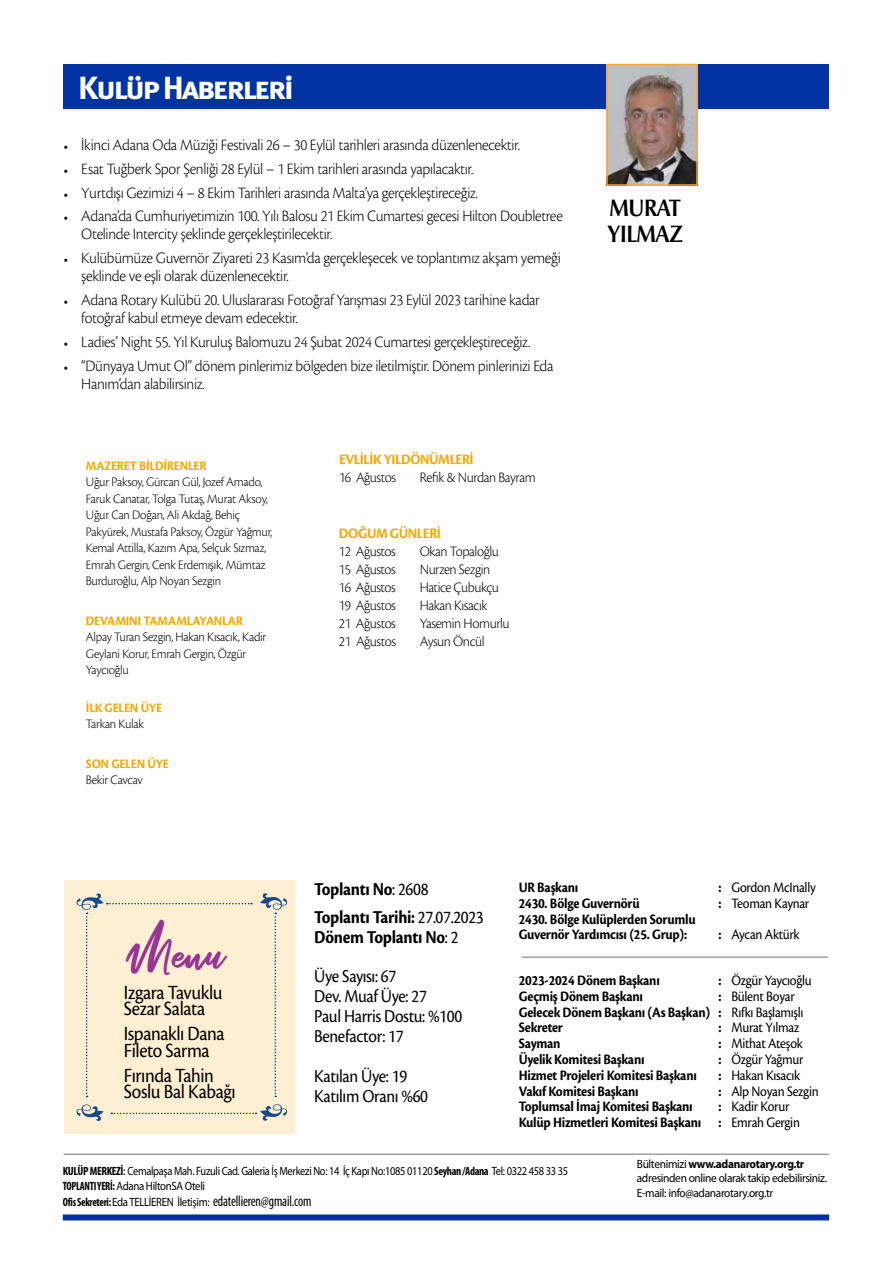
<style>
.page{position:relative;width:893px;height:1263px;background:#fff}
.page>*{position:absolute;margin:0;border:0;box-sizing:border-box;transform-origin:0 0}
.t1{font:46.65px "Renata";color:#973594}
.t2{font:32.1px "Meta Plus Bold Caps Tr";letter-spacing:-.08em;color:#fff;scale:1.05 1}
.t3{font:700 24px/25.5px "Optima Nova LT Pro";letter-spacing:-.02em;color:#000;scale:.89 1}
.t4{font:21px/16.5px "Cronos Pro";letter-spacing:-.02em;color:#000;scale:.9 1}
.t5{font:18.9px/19.8px "Cronos Pro";letter-spacing:-.02em;color:#000;scale:.9 1}
.t6{font:700 18.9px/28.3px "Cronos Pro";letter-spacing:-.015em;color:#000;scale:.9 1}
.t7{font:300 16.5px/18px "Cronos Pro";letter-spacing:-.02em;color:#000;scale:.95 1}
.t8{font:700 15px/15.8px "Cronos Pro";letter-spacing:-.02em;color:#000;scale:.9 1}
.t9{font:300 15px "Cronos Pro";letter-spacing:-.03em;color:#000;scale:.95 1}
.t10{font:15px "Cronos Pro";letter-spacing:-.02em;color:#000;scale:.9 1}
.t11{font:condensed 15px "Myriad Pro";letter-spacing:-.01em;color:#000;scale:.9 1}
.t12{font:700 15px "Cronos Pro";letter-spacing:-.03em;color:#f5a800;scale:.95 1}
.t13{font:300 13.5px/16.5px "Cronos Pro";letter-spacing:-.02em;color:#000;scale:.95 1}
.t14{font:700 13.5px "Cronos Pro";letter-spacing:-.02em;color:#f5a800;scale:.95 1}
.t15{font:12px/14.4px "Myriad Pro";letter-spacing:-.03em;color:#000}
.t16{font:12px/14.4px "Myriad Pro";letter-spacing:-.03em;color:#000;scale:.95 1}
.s1{font-weight:700;font-size:12px}
.s2{font-weight:400}
.s3{font-weight:700}
.s4{font-weight:700;font-stretch:condensed}
.s5{font-stretch:normal;font-size:12px}
</style>
<div class="page">
<div style="left:64px;top:64px;width:765px;height:44px;background:#0033a1"></div>
<img style="left:609px;top:67px;width:86px;height:116px">
<div style="left:606px;top:64px;width:92px;height:122px;border:2px solid #faa62f"></div>
<div style="left:63px;top:1214px;width:766px;height:6px;background:#0033a1"></div>
<hr style="left:64px;top:1154px;width:765px;height:1px;background:#000">
<hr style="left:522px;top:957px;width:306px;height:1px;background:#000">
<div style="left:64px;top:880px;width:230px;height:253px;background:#fdefd2"></div>
<svg style="left:77px;top:1104px;width:27px;height:17px"></svg>
<svg style="left:77px;top:893px;width:175px;height:204px"></svg>
<svg style="left:260px;top:893px;width:27px;height:204px"></svg>
<svg style="left:111px;top:1104px;width:176px;height:17px"></svg>
<h2 class="t2" style="left:78px;top:69px;width:207px">Kulüp Haberleri</h2>
<p class="t7" style="left:64px;top:136px;width:482px"><span class="s1">•</span> İkinci Adana Oda Müziği Festivali 26 – 30 Eylül tarihleri arasında düzenlenecektir.</p>
<p class="t7" style="left:64px;top:160px;width:433px"><span class="s1">•</span> Esat Tuğberk Spor Şenliği 28 Eylül – 1 Ekim tarihleri arasında yapılacaktır.</p>
<p class="t7" style="left:64px;top:183px;width:438px"><span class="s1">•</span> Yurtdışı Gezimizi 4 – 8 Ekim Tarihleri arasında Malta’ya gerçekleştireceğiz.</p>
<p class="t7" style="left:81px;top:207px;width:508px;text-indent:-18px"><span class="s1">•</span> Adana’da Cumhuriyetimizin 100. Yılı Balosu 21 Ekim Cumartesi gecesi Hilton Doubletree<br>Otelinde Intercity şeklinde gerçekleştirilecektir.</p>
<p class="t7" style="left:81px;top:249px;width:506px;text-indent:-18px"><span class="s1">•</span> Kulübümüze Guvernör Ziyareti 23 Kasım’da gerçekleşecek ve toplantımız akşam yemeği şeklinde ve eşli olarak düzenlenecektir.</p>
<p class="t7" style="left:81px;top:291px;width:484px;text-indent:-18px"><span class="s1">•</span> Adana Rotary Kulübü 20. Uluslararası Fotoğraf Yarışması 23 Eylül 2023 tarihine kadar fotoğraf kabul etmeye devam edecektir.</p>
<p class="t7" style="left:64px;top:333px;width:493px"><span class="s1">•</span> Ladies’ Night 55. Yıl Kuruluş Balomuzu 24 Şubat 2024 Cumartesi gerçekleştireceğiz.</p>
<p class="t7" style="left:81px;top:357px;width:499px;text-indent:-18px"><span class="s1">•</span> “Dünyaya Umut Ol” dönem pinlerimiz bölgeden bize iletilmiştir. Dönem pinlerinizi Eda<br>Hanım’dan alabilirsiniz.</p>
<p class="t14" style="left:86px;top:458px;width:129px">MAZERET BİLDİRENLER</p>
<p class="t13" style="left:86px;top:474px;width:198px">Uğur Paksoy, Gürcan Gül, Jozef Amado, Faruk Canatar, Tolga Tutaş, Murat Aksoy, Uğur Can Doğan, Ali Akdağ, Behiç Pakyürek, Mustafa Paksoy, Özgür Yağmur, Kemal Attilla, Kazım Apa, Selçuk Sızmaz, Emrah Gergin, Cenk Erdemışık, Mümtaz Burduroğlu, Alp Noyan Sezgin</p>
<p class="t14" style="left:86px;top:613px;width:167px">DEVAMINI TAMAMLAYANLAR</p>
<p class="t13" style="left:86px;top:629px;width:191px">Alpay Turan Sezgin, Hakan Kısacık, Kadir<br>Geylani Korur, Emrah Gergin, Özgür<br>Yaycıoğlu</p>
<p class="t14" style="left:86px;top:700px;width:82px">İLK GELEN ÜYE</p>
<p class="t13" style="left:86px;top:716px;width:63px">Tarkan Kulak</p>
<p class="t14" style="left:86px;top:756px;width:89px">SON GELEN ÜYE</p>
<p class="t13" style="left:86px;top:772px;width:62px">Bekir Cavcav</p>
<p class="t12" style="left:339px;top:450px;width:143px">EVLİLİK YILDÖNÜMLERİ</p>
<p class="t9" style="left:339px;top:468px;width:61px">16 Ağustos</p>
<p class="t9" style="left:420px;top:468px;width:124px">Refik &amp; Nurdan Bayram</p>
<p class="t12" style="left:339px;top:525px;width:109px">DOĞUM GÜNLERİ</p>
<p class="t9" style="left:339px;top:543px;width:61px">12 Ağustos</p>
<p class="t9" style="left:420px;top:543px;width:85px">Okan Topaloğlu</p>
<p class="t9" style="left:339px;top:561px;width:61px">15 Ağustos</p>
<p class="t9" style="left:420px;top:561px;width:76px">Nurzen Sezgin</p>
<p class="t9" style="left:339px;top:579px;width:61px">16 Ağustos</p>
<p class="t9" style="left:420px;top:579px;width:85px">Hatice Çubukçu</p>
<p class="t9" style="left:339px;top:597px;width:61px">19 Ağustos</p>
<p class="t9" style="left:420px;top:597px;width:73px">Hakan Kısacık</p>
<p class="t9" style="left:339px;top:615px;width:61px">21 Ağustos</p>
<p class="t9" style="left:420px;top:615px;width:96px">Yasemin Homurlu</p>
<p class="t9" style="left:339px;top:633px;width:61px">21 Ağustos</p>
<p class="t9" style="left:420px;top:633px;width:70px">Aysun Öncül</p>
<h3 class="t3" style="left:607px;top:195px;width:86px">MURAT<br>YILMAZ</h3>
<h1 class="t1" style="left:126px;top:924px;width:100px">Menu</h1>
<p class="t4" style="left:124px;top:984px;width:111px">Izgara Tavuklu<br>Sezar Salata</p>
<p class="t4" style="left:124px;top:1026px;width:113px">Ispanaklı Dana<br>Fileto Sarma</p>
<p class="t4" style="left:124px;top:1067px;width:126px">Fırında Tahin<br>Soslu Bal Kabağı</p>
<p class="t6" style="left:314px;top:875px;width:190px">Toplantı No<span class="s2">: 2608<br></span>Toplantı Tarihi: <span class="s2">27.07.2023</span></p>
<p class="t6" style="left:314px;top:918px;width:162px;line-height:39.2px">Dönem Toplantı No<span class="s2">: 2<br>Üye Sayısı: 67</span></p>
<p class="t5" style="left:314px;top:986px;width:166px">Dev. Muaf Üye: 27<br>Paul Harris Dostu: %100<br>Benefactor: 17</p>
<p class="t5" style="left:314px;top:1066px;width:128px">Katılan Üye: 19<br>Katılım Oranı %60</p>
<p class="t8" style="left:519px;top:880px;width:68px">UR Başkanı</p>
<p class="t10" style="left:719px;top:879px;width:109px"><span class="s3">:</span> Gordon McInally</p>
<p class="t8" style="left:519px;top:895px;width:136px">2430. Bölge Guvernörü</p>
<p class="t10" style="left:719px;top:894px;width:102px"><span class="s3">:</span> Teoman Kaynar</p>
<p class="t8" style="left:519px;top:911px;width:198px">2430. Bölge Kulüplerden Sorumlu<br>Guvernör Yardımcısı (25. Grup):</p>
<p class="t10" style="left:719px;top:926px;width:92px"><span class="s3">:</span> Aycan Aktürk</p>
<p class="t8" style="left:519px;top:973px;width:158px">2023-2024 Dönem Başkanı</p>
<p class="t10" style="left:719px;top:972px;width:105px"><span class="s3">:</span> Özgür Yaycıoğlu</p>
<p class="t8" style="left:519px;top:989px;width:139px">Geçmiş Dönem Başkanı</p>
<p class="t8" style="left:519px;top:989px;width:318px;text-indent:200px">: <span class="s2">Bülent Boyar<br></span>Gelecek Dönem Başkanı (As Başkan) : <span class="s2">Rıfkı Başlamışlı<br></span>Sekreter</p>
<p class="t10" style="left:719px;top:1019px;width:91px"><span class="s3">:</span> Murat Yılmaz</p>
<p class="t8" style="left:519px;top:1036px;width:48px">Sayman</p>
<p class="t10" style="left:719px;top:1035px;width:95px"><span class="s3">:</span> Mithat Ateşok</p>
<p class="t8" style="left:519px;top:1052px;width:141px">Üyelik Komitesi Başkanı</p>
<p class="t10" style="left:719px;top:1051px;width:96px"><span class="s3">:</span> Özgür Yağmur</p>
<p class="t8" style="left:519px;top:1067px;width:199px">Hizmet Projeleri Komitesi Başkanı</p>
<p class="t10" style="left:719px;top:1066px;width:92px"><span class="s3">:</span> Hakan Kısacık</p>
<p class="t8" style="left:519px;top:1083px;width:135px">Vakıf Komitesi Başkanı</p>
<p class="t10" style="left:719px;top:1082px;width:113px"><span class="s3">:</span> Alp Noyan Sezgin</p>
<p class="t8" style="left:519px;top:1099px;width:195px">Toplumsal İmaj Komitesi Başkanı</p>
<p class="t8" style="left:519px;top:1099px;width:314px;text-indent:200px">: <span class="s2">Kadir Korur<br></span>Kulüp Hizmetleri Komitesi Başkanı : <span class="s2">Emrah Gergin</span></p>
<p class="t15" style="left:63px;top:1164px;width:507px"><span class="s4">KULÜP MERKEZİ</span>: Cemalpaşa Mah. Fuzuli Cad. Galeria İş Merkezi No: 14 İç Kapı No:1085 01120 <span class="s4">Seyhan /Adana</span> Tel: 0322 458 33 35<br><span class="s4">TOPLANTI YERİ:</span> Adana HiltonSA Oteli</p>
<p class="t11" style="left:63px;top:1193px;width:278px"><span class="s1">Ofis Sekreteri:</span> <span class="s5">Eda TELLİEREN İletişim:</span> edatellieren@gmail.com</p>
<p class="t16" style="left:637px;top:1156px;width:202px">Bültenimizi <span class="s3">www.adanarotary.org.tr </span>adresinden online olarak takip edebilirsiniz.<br>E-mail: info@adanarotary.org.tr</p>
</div>
